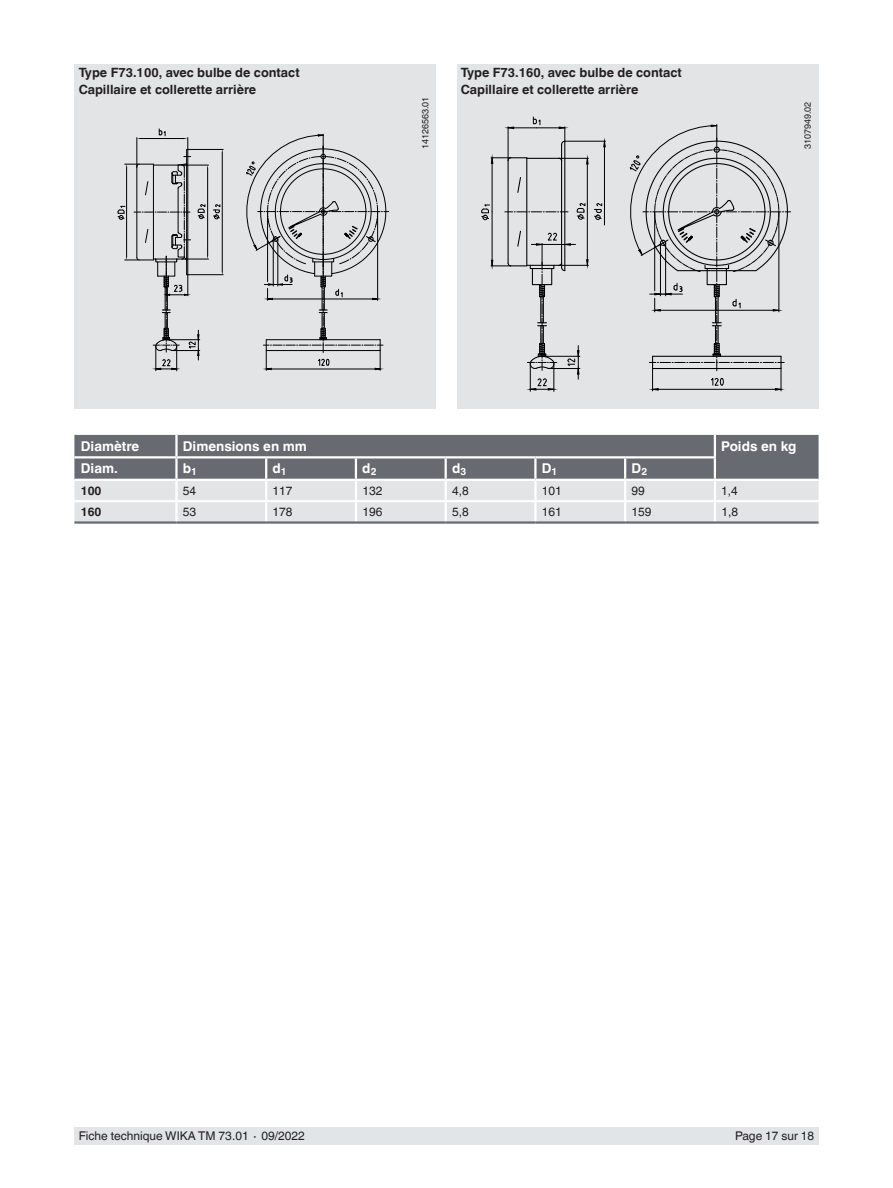
<style>
.page{position:relative;width:893px;height:1188px;background:#fff}
.page>*{position:absolute;margin:0;border:0;box-sizing:border-box;transform-origin:0 0}
.t1{font:700 13.5px "Helvetica World";color:#fff}
.t2{font:700 12.75px/16.5px "Helvetica World";color:#231f20}
.t3{font:12px "Helvetica World";color:#231f20}
.t4{font:700 12px "Helvetica World";color:#231f20}
.t5{font:9px "Helvetica World";color:#231f20}
</style>
<div class="page">
<div style="left:74px;top:1128px;width:745px;height:17px;background:#e2e4e5"></div>
<div style="left:74px;top:64px;width:362px;height:344px;background:#e2e4e5"></div>
<div style="left:457px;top:64px;width:362px;height:344px;background:#e2e4e5"></div>
<svg style="left:74px;top:435px;width:745px;height:86px;background:#a7aaae"></svg>
<hr style="left:74px;top:479px;width:102px;height:2px;background:#fff">
<hr style="left:176px;top:479px;width:90px;height:2px;background:#fff">
<hr style="left:266px;top:479px;width:90px;height:2px;background:#fff">
<hr style="left:356px;top:479px;width:90px;height:2px;background:#fff">
<hr style="left:446px;top:479px;width:89px;height:2px;background:#fff">
<hr style="left:535px;top:479px;width:90px;height:2px;background:#fff">
<hr style="left:625px;top:479px;width:90px;height:2px;background:#fff">
<hr style="left:715px;top:479px;width:104px;height:2px;background:#fff">
<hr style="left:74px;top:521px;width:102px;height:3px;background:#676a71">
<hr style="left:176px;top:521px;width:90px;height:3px;background:#676a71">
<hr style="left:266px;top:521px;width:90px;height:3px;background:#676a71">
<hr style="left:356px;top:521px;width:90px;height:3px;background:#676a71">
<hr style="left:446px;top:521px;width:89px;height:3px;background:#676a71">
<hr style="left:535px;top:521px;width:90px;height:3px;background:#676a71">
<hr style="left:625px;top:521px;width:90px;height:3px;background:#676a71">
<hr style="left:715px;top:521px;width:104px;height:3px;background:#676a71">
<svg style="left:117px;top:128px;width:106px;height:243px"></svg>
<svg style="left:246px;top:134px;width:143px;height:236px"></svg>
<svg style="left:505px;top:212px;width:63px;height:1px"></svg>
<hr style="left:561px;top:144px;width:1px;height:123px;background:#000">
<hr style="left:526px;top:158px;width:1px;height:108px;background:#000">
<hr style="left:508px;top:160px;width:1px;height:103px;background:#000">
<hr style="left:527px;top:158px;width:32px;height:1px;background:#000">
<svg style="left:517px;top:177px;width:4px;height:16px"></svg>
<hr style="left:564px;top:141px;width:1px;height:130px;background:#000">
<hr style="left:508px;top:127px;width:1px;height:33px;background:#000">
<hr style="left:565px;top:141px;width:40px;height:1px;background:#000">
<hr style="left:604px;top:147px;width:1px;height:78px;background:#000">
<svg style="left:603px;top:140px;width:3px;height:8px"></svg>
<hr style="left:492px;top:212px;width:1px;height:48px;background:#000">
<hr style="left:492px;top:163px;width:1px;height:49px;background:#000">
<svg style="left:491px;top:157px;width:36px;height:7px"></svg>
<svg style="left:507px;top:116px;width:59px;height:30px"></svg>
<svg style="left:481px;top:204px;width:9px;height:16px"></svg>
<svg style="left:594px;top:203px;width:8px;height:17px"></svg>
<hr style="left:587px;top:164px;width:1px;height:48px;background:#000">
<svg style="left:558px;top:157px;width:31px;height:8px"></svg>
<hr style="left:587px;top:212px;width:1px;height:48px;background:#000">
<svg style="left:577px;top:203px;width:8px;height:17px"></svg>
<svg style="left:629px;top:125px;width:162px;height:266px"></svg>
<svg style="left:491px;top:230px;width:98px;height:161px"></svg>
<p class="t2" style="left:79px;top:65px;width:222px">Type F73.100, avec bulbe de contact<br>Capillaire et collerette arrière</p>
<p class="t5" style="left:420px;top:149px;width:54px;rotate:-90deg">14126563.01</p>
<p class="t2" style="left:461px;top:65px;width:222px">Type F73.160, avec bulbe de contact<br>Capillaire et collerette arrière</p>
<p class="t5" style="left:802px;top:149px;width:49px;rotate:-90deg">3107949.02</p>
<p class="t1" style="left:81px;top:438px;width:60px">Diamètre</p>
<p class="t1" style="left:183px;top:438px;width:126px">Dimensions en mm</p>
<p class="t1" style="left:721px;top:438px;width:77px">Poids en kg</p>
<p class="t1" style="left:81px;top:461px;width:39px">Diam.</p>
<p class="t1" style="left:183px;top:461px;width:16px">b<sub>1</sub></p>
<p class="t1" style="left:273px;top:461px;width:16px">d<sub>1</sub></p>
<p class="t1" style="left:362px;top:461px;width:16px">d<sub>2</sub></p>
<p class="t1" style="left:452px;top:461px;width:16px">d<sub>3</sub></p>
<p class="t1" style="left:542px;top:461px;width:17px">D<sub>1</sub></p>
<p class="t1" style="left:631px;top:461px;width:17px">D<sub>2</sub></p>
<p class="t4" style="left:81px;top:484px;width:22px">100</p>
<p class="t3" style="left:183px;top:484px;width:15px">54</p>
<p class="t3" style="left:273px;top:484px;width:22px">117</p>
<p class="t3" style="left:362px;top:484px;width:22px">132</p>
<p class="t3" style="left:452px;top:484px;width:18px">4,8</p>
<p class="t3" style="left:542px;top:484px;width:22px">101</p>
<p class="t3" style="left:632px;top:484px;width:15px">99</p>
<p class="t3" style="left:721px;top:484px;width:18px">1,4</p>
<p class="t4" style="left:81px;top:505px;width:22px">160</p>
<p class="t3" style="left:183px;top:505px;width:15px">53</p>
<p class="t3" style="left:273px;top:505px;width:22px">178</p>
<p class="t3" style="left:362px;top:505px;width:22px">196</p>
<p class="t3" style="left:452px;top:505px;width:18px">5,8</p>
<p class="t3" style="left:542px;top:505px;width:22px">161</p>
<p class="t3" style="left:632px;top:505px;width:22px">159</p>
<p class="t3" style="left:721px;top:505px;width:18px">1,8</p>
<p class="t3" style="left:79px;top:1129px;width:228px">Fiche technique WIKA TM 73.01 ∙ 09/2022</p>
<p class="t3" style="left:735px;top:1129px;width:81px">Page 17 sur 18</p>
</div>
